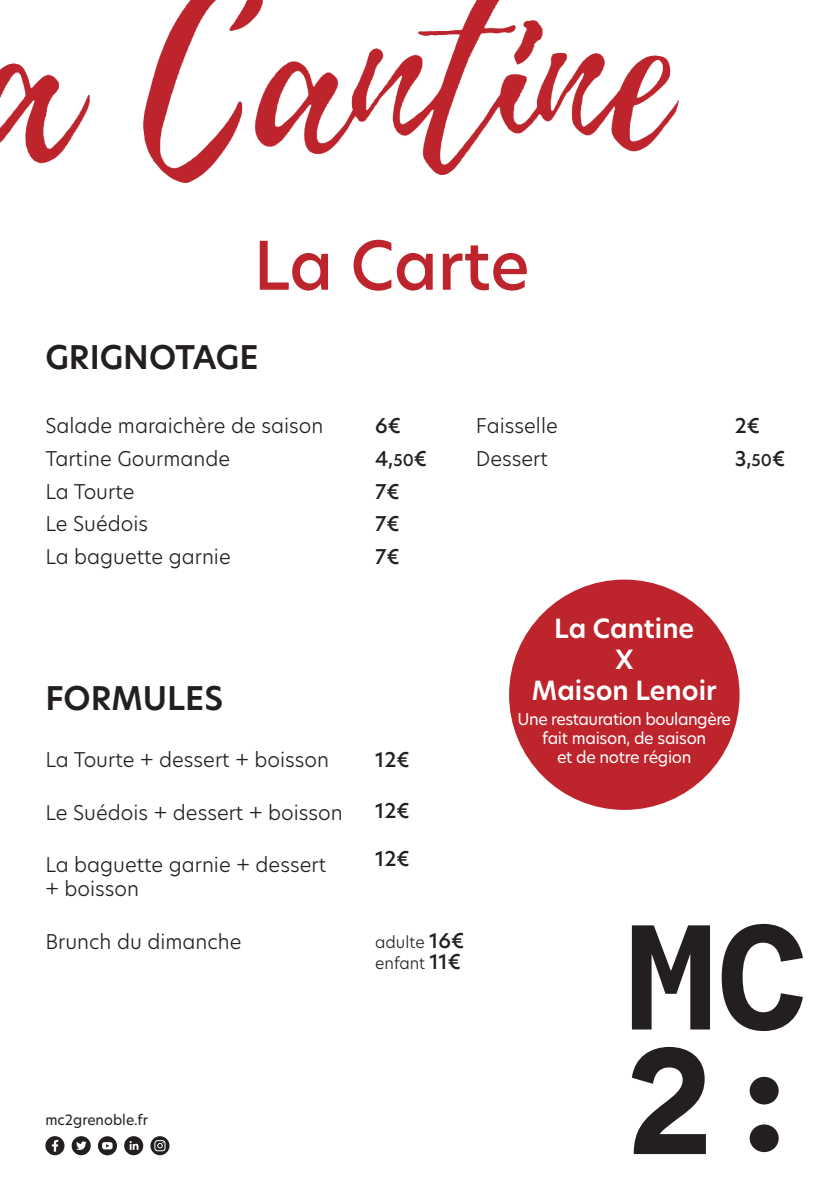
<style>
.page{position:relative;width:840px;height:1191px;background:#fff}
.page>*{position:absolute;margin:0;border:0;box-sizing:border-box;transform-origin:0 0}
.Titre_1{font:500 65.8px "New Hero";letter-spacing:-.005em;color:#be242c}
.Chapeau{font:600 32px "New Hero";color:#231f20}
.Date_recto{font:600 26px/31.2px "New Hero";color:#fff;text-align:center}
.Intertitre___10{font:300 20px/24px "New Hero";color:#231f20}
.Intertitre___10-2{font:500 20px "New Hero";color:#231f20}
.Date_recto-2{font:16px/19.2px "New Hero";letter-spacing:-.03em;color:#fff;text-align:center}
.Intertitre___10-3{font:300 16px "New Hero";color:#231f20}
._05_TEXTE_Petit{font:14px "New Hero";color:#231f20}
.s1{font-size:16px}
.s2{font-weight:500;font-size:20px}
</style>
<div class="page">
<svg style="left:72px;top:1136px;width:19px;height:19px"></svg>
<svg style="left:98px;top:1136px;width:19px;height:19px"></svg>
<svg style="left:150px;top:1136px;width:19px;height:19px"></svg>
<svg style="left:45px;top:1136px;width:19px;height:19px"></svg>
<svg style="left:124px;top:1136px;width:19px;height:19px"></svg>
<svg style="left:631px;top:925px;width:78px;height:104px"></svg>
<svg style="left:721px;top:924px;width:81px;height:107px"></svg>
<svg style="left:749px;top:1076px;width:29px;height:76px"></svg>
<svg style="left:632px;top:1047px;width:73px;height:107px"></svg>
<img style="left:0;top:0;width:678px;height:183px">
<div style="left:509px;top:579px;width:230px;height:231px;background:#be242c;border-radius:50%"></div>
<p class="Titre_1" style="left:253px;top:221px;width:277px">La Carte</p>
<p class="Chapeau" style="left:45px;top:335px;width:214px">GRIGNOTAGE</p>
<p class="Intertitre___10" style="left:45px;top:414px;width:279px">Salade maraichère de saison</p>
<p class="Intertitre___10" style="left:45px;top:446px;width:186px">Tartine Gourmande</p>
<p class="Intertitre___10" style="left:45px;top:479px;width:90px">La Tourte</p>
<p class="Intertitre___10" style="left:45px;top:511px;width:104px">Le Suédois</p>
<p class="Intertitre___10" style="left:45px;top:544px;width:187px">La baguette garnie</p>
<p class="Chapeau" style="left:45px;top:677px;width:179px">FORMULES</p>
<p class="Intertitre___10" style="left:45px;top:747px;width:285px">La Tourte + dessert + boisson</p>
<p class="Intertitre___10" style="left:45px;top:800px;width:299px">Le Suédois + dessert + boisson</p>
<p class="Intertitre___10" style="left:45px;top:852px;width:282px">La baguette garnie + dessert + boisson</p>
<p class="Intertitre___10" style="left:45px;top:929px;width:198px">Brunch du dimanche</p>
<p class="Intertitre___10-2" style="left:375px;top:412px;width:27px">6€</p>
<p class="Intertitre___10-2" style="left:375px;top:445px;width:53px">4,<span class="s1">50</span>€</p>
<p class="Intertitre___10-2" style="left:375px;top:477px;width:26px">7€</p>
<p class="Intertitre___10-2" style="left:375px;top:510px;width:26px">7€</p>
<p class="Intertitre___10-2" style="left:375px;top:542px;width:26px">7€</p>
<p class="Intertitre___10-2" style="left:375px;top:746px;width:36px">12€</p>
<p class="Intertitre___10-2" style="left:375px;top:797px;width:36px">12€</p>
<p class="Intertitre___10-2" style="left:375px;top:845px;width:36px">12€</p>
<p class="Intertitre___10" style="left:475px;top:414px;width:83px">Faisselle</p>
<p class="Intertitre___10" style="left:475px;top:446px;width:73px">Dessert</p>
<p class="Intertitre___10-2" style="left:734px;top:412px;width:27px">2€</p>
<p class="Intertitre___10-2" style="left:734px;top:445px;width:52px">3,<span class="s1">50</span>€</p>
<p class="Date_recto" style="left:554px;top:612px;width:141px">La Cantine</p>
<p class="Date_recto" style="left:531px;top:643px;width:186px">X<br>Maison Lenoir</p>
<p class="Date_recto-2" style="left:517px;top:709px;width:215px">Une restauration boulangère fait maison, de saison<br>et de notre région</p>
<p class="Intertitre___10-3" style="left:375px;top:931px;width:91px">adulte <span class="s2">16€</span></p>
<p class="Intertitre___10-3" style="left:375px;top:952px;width:87px">enfant <span class="s2">11€</span></p>
<p class="_05_TEXTE_Petit" style="left:45px;top:1110px;width:104px">mc2grenoble.fr</p>
</div>
